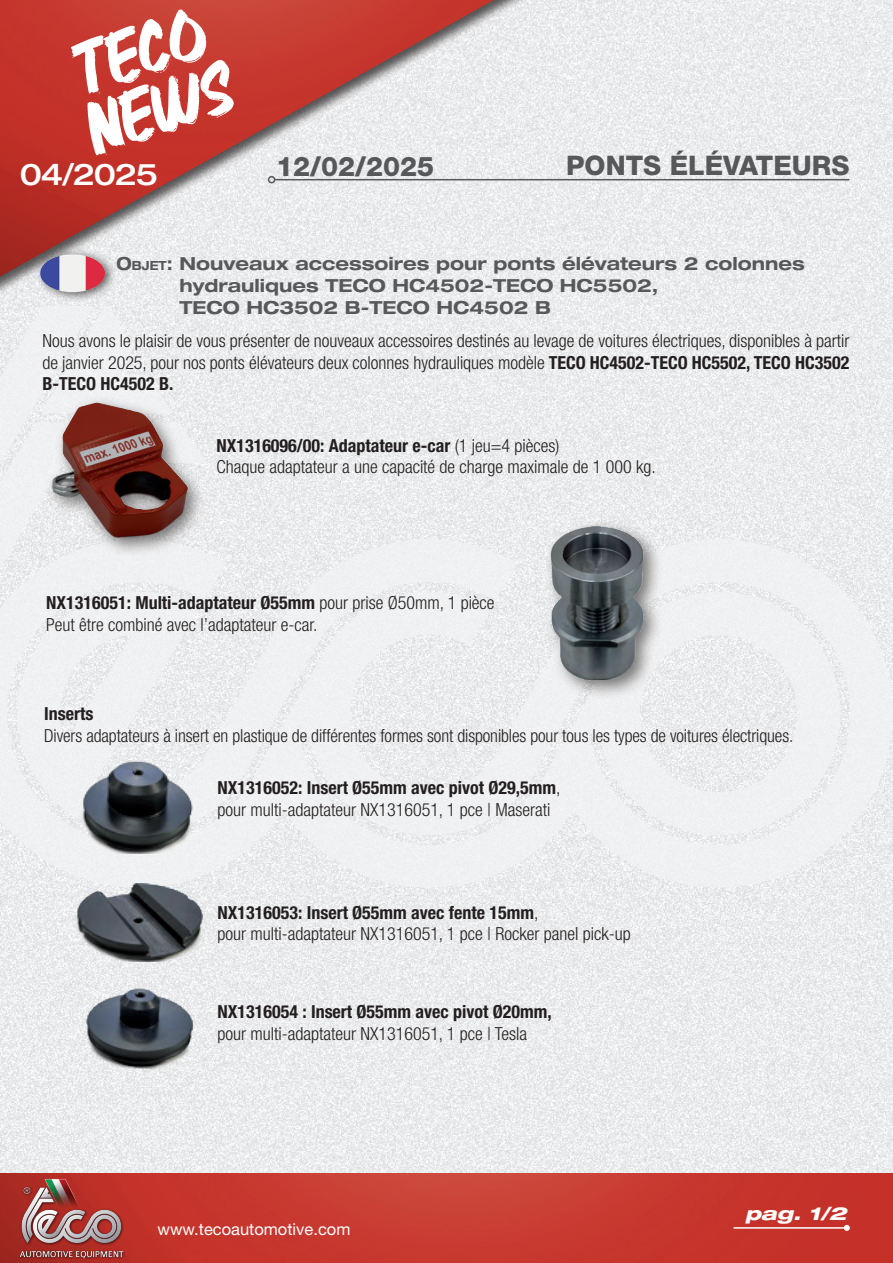
<style>
.page{position:relative;width:893px;height:1263px;background:#fff}
.page>*{position:absolute;margin:0;border:0;box-sizing:border-box;transform-origin:0 0}
.t1{font:500 expanded 30px "Helvetica Neue LT Std";letter-spacing:-.04em;color:#fff}
.t2{font:800 27px "Helvetica Neue LT Std";color:#57585a}
.t3{font:300 condensed 18px/21.6px "Helvetica Neue LT Std";color:#231f20}
.t4{font:700 expanded 18px/21.6px "Helvetica Neue LT Std";color:#57585a}
.t5{font:700 condensed 18px "Helvetica Neue LT Std";color:#231f20}
.t6{font:italic 800 expanded 18px "Helvetica Neue LT Std";color:#fff;scale:1.09 1}
.t7{font:16.5px "Helvetica Neue LT Std";color:#fff}
.s1{font-style:inherit}
.s2{font-size:12.6px}
.s3{font-weight:700}
</style>
<div class="page">
<img style="left:0;top:888px;width:893px;height:285px">
<svg style="left:0;top:415px;width:893px;height:473px;fill:#eeeff0"></svg>
<img style="left:0;top:1173px;width:893px;height:90px">
<img style="left:18px;top:1176px;width:155px;height:83px">
<hr style="left:733px;top:1227px;width:114px;height:2px;background:#fff">
<svg style="left:844px;top:1225px;width:6px;height:6px"></svg>
<div style="left:0;top:0;width:893px;height:415px;background:#231f20;opacity:.75"></div>
<img style="left:0;top:0;width:893px;height:401px">
<hr style="left:275px;top:179px;width:574px;height:1px;background:#57585a">
<div style="left:268px;top:176px;width:7px;height:7px;border:2px solid #57585a;border-radius:50%"></div>
<svg style="left:70px;top:9px;width:164px;height:146px"></svg>
<div style="left:44px;top:395px;width:162px;height:162px;background:#231f20;opacity:.6"></div>
<img style="left:43px;top:399px;width:152px;height:142px">
<div style="left:543px;top:519px;width:120px;height:181px;background:#231f20;opacity:.6"></div>
<img style="left:546px;top:526px;width:106px;height:153px">
<img style="left:73px;top:883px;width:132px;height:79px">
<img style="left:82px;top:988px;width:115px;height:80px">
<img style="left:78px;top:760px;width:117px;height:94px">
<div style="left:35px;top:248px;width:82px;height:55px;background:#231f20;opacity:.75"></div>
<img style="left:39px;top:253px;width:67px;height:39px">
<h1 class="t1" style="left:20px;top:155px;width:140px">04/2025</h1>
<h2 class="t2" style="left:276px;top:150px;width:160px">12/02/2025</h2>
<h2 class="t2" style="left:566px;top:149px;width:285px">PONTS ÉLÉVATEURS</h2>
<p class="t4" style="left:180px;top:253px;width:627px;text-indent:-63px"><span class="s1">O</span><span class="s2">bjet</span><span class="s1">:</span> Nouveaux accessoires pour ponts élévateurs 2 colonnes hydrauliques TECO HC4502-TECO HC5502,<br>TECO HC3502 B-TECO HC4502 B</p>
<p class="t3" style="left:43px;top:330px;width:808px;text-align:justify">Nous avons le plaisir de vous présenter de nouveaux accessoires destinés au levage de voitures électriques, disponibles à partir de janvier 2025, pour nos ponts élévateurs deux colonnes hydrauliques modèle <span class="s3">TECO HC4502-TECO HC5502, TECO HC3502<br>B-TECO HC4502 B.</span></p>
<p class="t3" style="left:216px;top:434px;width:441px"><span class="s3">NX1316096/00: Adaptateur e-car</span> (1 jeu=4 pièces)<br>Chaque adaptateur a une capacité de charge maximale de 1 000 kg.</p>
<p class="t3" style="left:46px;top:592px;width:450px"><span class="s3">NX1316051: Multi-adaptateur Ø55mm</span> pour prise Ø50mm, 1 pièce<br>Peut être combiné avec l’adaptateur e-car.</p>
<p class="t5" style="left:44px;top:703px;width:51px">Inserts</p>
<p class="t3" style="left:44px;top:724px;width:751px">Divers adaptateurs à insert en plastique de différentes formes sont disponibles pour tous les types de voitures électriques.</p>
<p class="t3" style="left:218px;top:777px;width:344px"><span class="s3">NX1316052: Insert Ø55mm avec pivot Ø29,5mm</span>, pour multi-adaptateur NX1316051, 1 pce | Maserati</p>
<p class="t3" style="left:218px;top:901px;width:415px"><span class="s3">NX1316053: Insert Ø55mm avec fente 15mm</span>,<br>pour multi-adaptateur NX1316051, 1 pce | Rocker panel pick-up</p>
<p class="t5" style="left:218px;top:1001px;width:336px">NX1316054 : Insert Ø55mm avec pivot Ø20mm,</p>
<p class="t3" style="left:218px;top:1022px;width:311px">pour multi-adaptateur NX1316051, 1 pce | Tesla</p>
<p class="t7" style="left:158px;top:1219px;width:194px">www.tecoautomotive.com</p>
<p class="t6" style="left:745px;top:1202px;width:95px">pag. 1/2</p>
</div>
